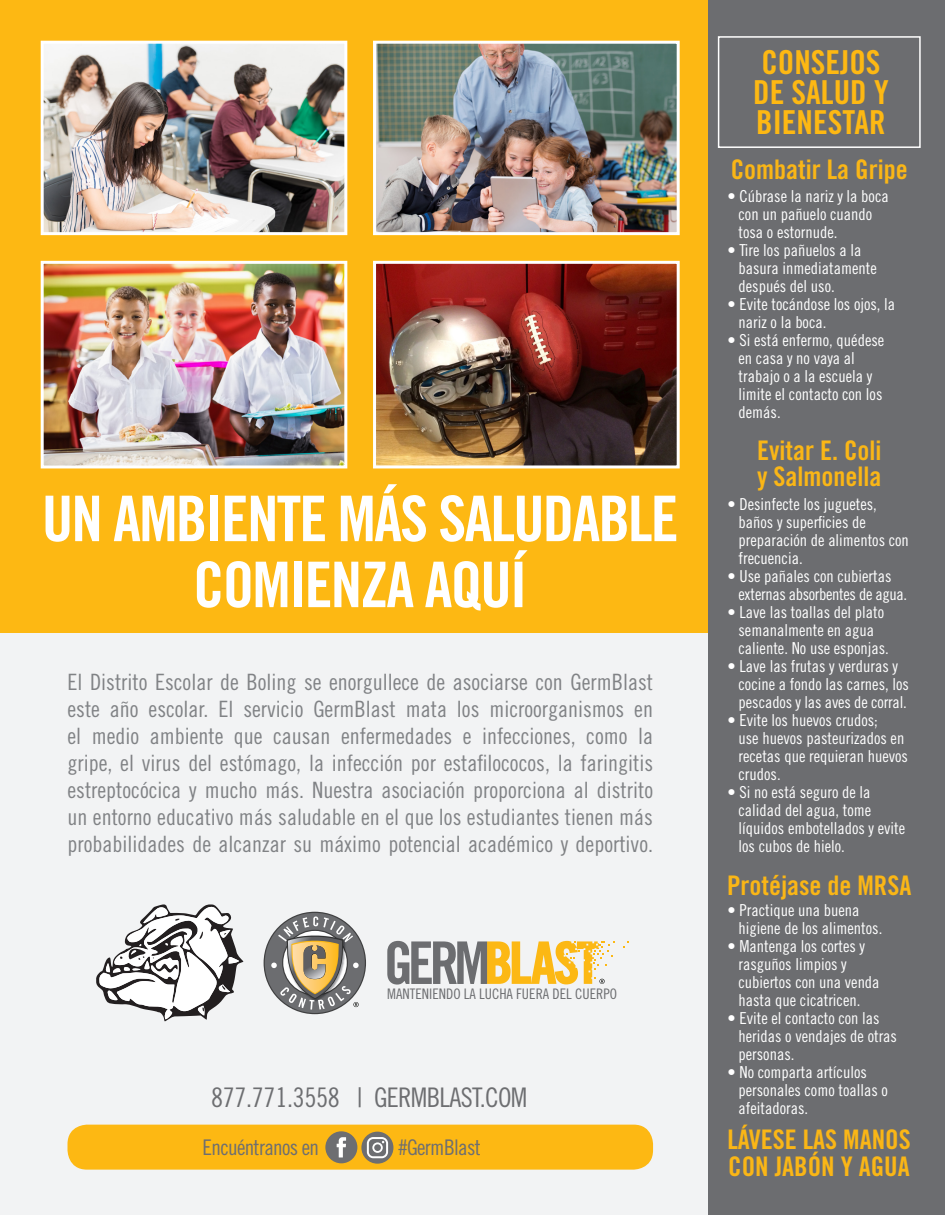
<style>
.page{position:relative;width:945px;height:1215px;background:#fff}
.page>*{position:absolute;margin:0;border:0;box-sizing:border-box;transform-origin:0 0}
.t1{font:63px/66px "Trade Gothic LT Std Bd Cn 20";letter-spacing:-.03em;color:#fff;text-align:center}
.t2{font:33px/30px "Trade Gothic LT Std Bd Cn 20";color:#fdb813}
.t3{font:27px/27px "Trade Gothic LT Std Bd Cn 20";color:#fab616}
.t4{font:27px "Trade Gothic LT Std Cn 18";letter-spacing:-.025em;color:#6d6e71}
.t5{font:22.5px/27px "Trade Gothic LT Std Cn 18";color:#808285;text-align:justify}
.t6{font:21.6px "Trade Gothic LT Std Cn 18";letter-spacing:-.03em;color:#6d6e71}
.t7{font:16.5px/18px "Trade Gothic LT Std Cn 18";color:#fff}
.t8{font:14.55px "Trade Gothic Cond Eighteen";color:#6c6d70}
</style>
<div class="page">
<div style="left:707px;top:0;width:238px;height:1215px;background:#6c6d70"></div>
<div style="left:718px;top:36px;width:203px;height:112px;border:2px solid #fff"></div>
<div style="left:0;top:0;width:707px;height:634px;background:#fdb813"></div>
<img style="left:45px;top:265px;width:298px;height:199px">
<div style="left:41px;top:261px;width:306px;height:207px;border:3px solid #fff"></div>
<img style="left:377px;top:45px;width:299px;height:186px">
<div style="left:373px;top:41px;width:307px;height:194px;border:3px solid #fff"></div>
<img style="left:377px;top:265px;width:299px;height:199px">
<div style="left:373px;top:261px;width:307px;height:207px;border:3px solid #fff"></div>
<img style="left:45px;top:45px;width:298px;height:186px">
<div style="left:41px;top:41px;width:306px;height:194px;border:3px solid #fff"></div>
<div style="left:0;top:634px;width:707px;height:581px;background:#f2f3f4"></div>
<div style="left:68px;top:1125px;width:585px;height:45px;background:#fdb813;border-radius:20px"></div>
<div style="left:325px;top:1131px;width:32px;height:32px;background:#6d6e71;border-radius:50%"></div>
<svg style="left:337px;top:1137px;width:9px;height:20px"></svg>
<svg style="left:361px;top:1132px;width:32px;height:32px"></svg>
<svg style="left:367px;top:1137px;width:21px;height:21px"></svg>
<svg style="left:387px;top:941px;width:228px;height:44px"></svg>
<svg style="left:264px;top:912px;width:102px;height:102px"></svg>
<svg style="left:96px;top:904px;width:147px;height:117px"></svg>
<p class="t1" style="left:42px;top:485px;width:638px">UN AMBIENTE MÁS SALUDABLE<br>COMIENZA AQUÍ</p>
<p class="t5" style="left:68px;top:668px;width:587px">El Distrito Escolar de Boling se enorgullece de asociarse con GermBlast este año escolar. El servicio GermBlast mata los microorganismos en el medio ambiente que causan enfermedades e infecciones, como la gripe, el virus del estómago, la infección por estafilococos, la faringitis estreptocócica y mucho más. Nuestra asociación proporciona al distrito un entorno educativo más saludable en el que los estudiantes tienen más probabilidades de alcanzar su máximo potencial académico y deportivo.</p>
<p class="t8" style="left:387px;top:985px;width:231px">MANTENIENDO LA LUCHA FUERA DEL CUERPO</p>
<p class="t4" style="left:211px;top:1081px;width:318px">877.771.3558 | GERMBLAST.COM</p>
<p class="t6" style="left:202px;top:1135px;width:118px">Encuéntranos en</p>
<p class="t6" style="left:398px;top:1135px;width:84px">#GermBlast</p>
<p class="t2" style="left:753px;top:47px;width:137px">CONSEJOS<br>DE SALUD Y<br>BIENESTAR</p>
<p class="t3" style="left:731px;top:155px;width:178px">Combatir La Gripe</p>
<p class="t7" style="left:739px;top:187px;width:152px;text-indent:-11px">• Cúbrase la nariz y la boca con un pañuelo cuando tosa o estornude.</p>
<p class="t7" style="left:739px;top:241px;width:140px;text-indent:-11px">• Tire los pañuelos a la basura inmediatamente después del uso.</p>
<p class="t7" style="left:739px;top:295px;width:158px;text-indent:-11px">• Evite tocándose los ojos, la nariz o la boca.</p>
<p class="t7" style="left:739px;top:331px;width:147px;text-indent:-11px">• Si está enfermo, quédese en casa y no vaya al trabajo o a la escuela y limite el contacto con los demás.</p>
<p class="t3" style="left:757px;top:438px;width:126px;line-height:25.5px">Evitar E. Coli y Salmonella</p>
<p class="t7" style="left:739px;top:495px;width:172px;text-indent:-11px">• Desinfecte los juguetes, baños y superficies de preparación de alimentos con frecuencia.</p>
<p class="t7" style="left:739px;top:567px;width:170px;text-indent:-11px">• Use pañales con cubiertas externas absorbentes de agua.</p>
<p class="t7" style="left:739px;top:603px;width:152px;text-indent:-11px">• Lave las toallas del plato semanalmente en agua caliente. No use esponjas.</p>
<p class="t7" style="left:739px;top:657px;width:172px;text-indent:-11px">• Lave las frutas y verduras y cocine a fondo las carnes, los pescados y las aves de corral.</p>
<p class="t7" style="left:739px;top:711px;width:171px;text-indent:-11px">• Evite los huevos crudos;<br>use huevos pasteurizados en recetas que requieran huevos crudos.</p>
<p class="t7" style="left:739px;top:783px;width:168px;text-indent:-11px">• Si no está seguro de la calidad del agua, tome líquidos embotellados y evite los cubos de hielo.</p>
<p class="t3" style="left:727px;top:871px;width:186px">Protéjase de MRSA</p>
<p class="t7" style="left:739px;top:901px;width:145px;text-indent:-11px">• Practique una buena higiene de los alimentos.</p>
<p class="t7" style="left:739px;top:937px;width:143px;text-indent:-11px">• Mantenga los cortes y rasguños limpios y cubiertos con una venda hasta que cicatricen.</p>
<p class="t7" style="left:739px;top:1009px;width:160px;text-indent:-11px">• Evite el contacto con las heridas o vendajes de otras personas.</p>
<p class="t7" style="left:739px;top:1063px;width:151px;text-indent:-11px">• No comparta artículos personales como toallas o afeitadoras.</p>
<p class="t3" style="left:727px;top:1125px;width:185px">LÁVESE LAS MANOS<br>CON JABÓN Y AGUA</p>
</div>
